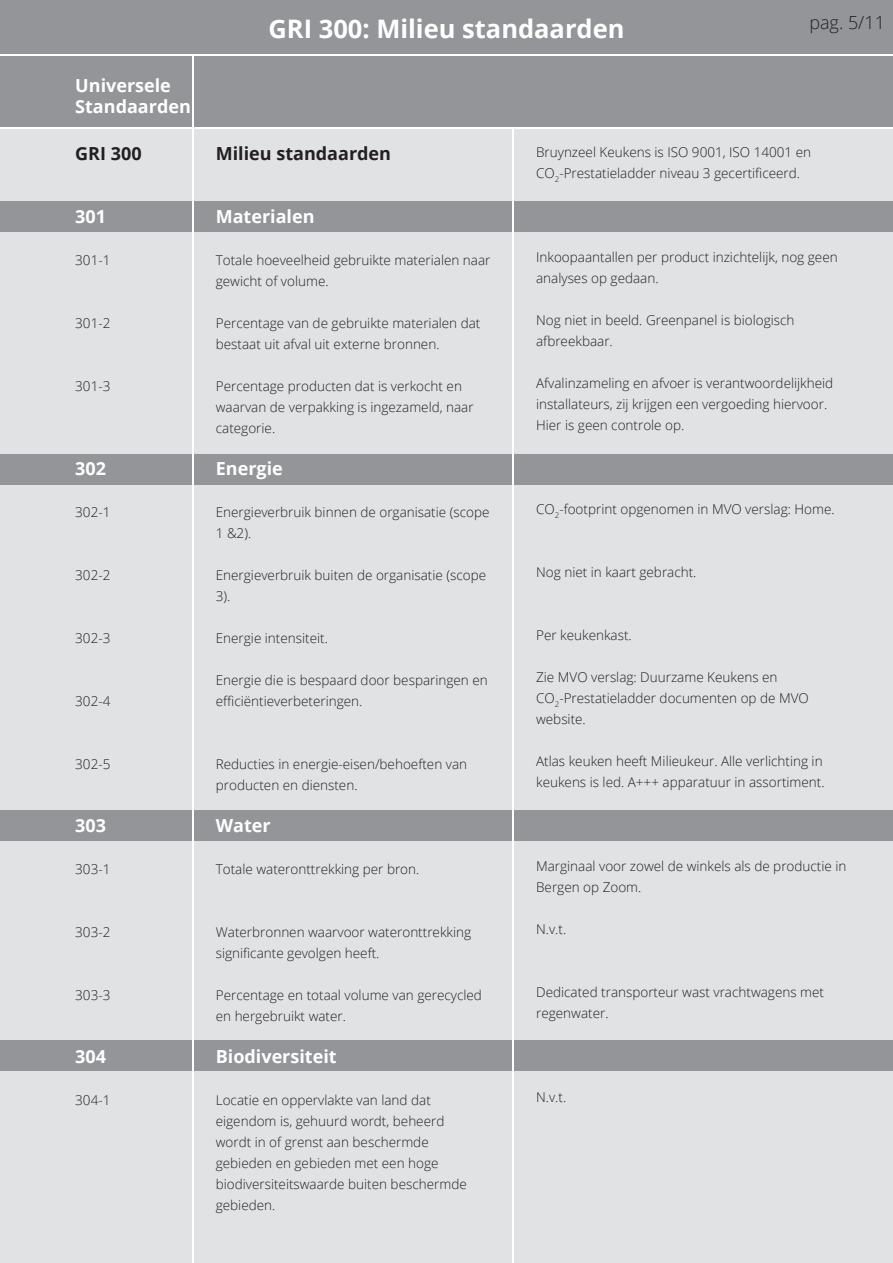
<style>
.page{position:relative;width:893px;height:1263px;background:#fff}
.page>*{position:absolute;margin:0;border:0;box-sizing:border-box;transform-origin:0 0}
.t1{font:700 25.5px "Open Sans";color:#fff}
.t2{font:700 18px/21px "Open Sans";color:#fff}
.t3{font:700 18px "Open Sans";color:#231f20}
.t4{font:300 18px "Open Sans";color:#231f20}
.t5{font:300 13.5px/21px "Open Sans";color:#231f20}
</style>
<div class="page">
<div style="left:0;top:130px;width:191px;height:1133px;background:#e1e2e4"></div>
<div style="left:195px;top:130px;width:317px;height:1133px;background:#e1e2e4"></div>
<div style="left:515px;top:130px;width:378px;height:1133px;background:#e1e2e4"></div>
<div style="left:195px;top:57px;width:698px;height:70px;background:#939598"></div>
<div style="left:0;top:57px;width:191px;height:70px;background:#939598"></div>
<div style="left:0;top:0;width:893px;height:53px;background:#939598"></div>
<div style="left:515px;top:201px;width:378px;height:30px;background:#939598"></div>
<div style="left:515px;top:454px;width:378px;height:30px;background:#939598"></div>
<div style="left:515px;top:810px;width:378px;height:30px;background:#939598"></div>
<div style="left:515px;top:1040px;width:378px;height:31px;background:#939598"></div>
<div style="left:195px;top:201px;width:317px;height:30px;background:#939598"></div>
<div style="left:195px;top:454px;width:317px;height:30px;background:#939598"></div>
<div style="left:195px;top:810px;width:317px;height:30px;background:#939598"></div>
<div style="left:195px;top:1040px;width:317px;height:31px;background:#939598"></div>
<div style="left:0;top:201px;width:191px;height:30px;background:#939598"></div>
<div style="left:0;top:454px;width:191px;height:30px;background:#939598"></div>
<div style="left:0;top:810px;width:191px;height:30px;background:#939598"></div>
<div style="left:0;top:1040px;width:191px;height:31px;background:#939598"></div>
<h2 class="t2" style="left:75px;top:74px;width:117px">Universele<br>Standaarden</h2>
<h2 class="t3" style="left:75px;top:141px;width:68px">GRI 300</h2>
<h2 class="t2" style="left:75px;top:205px;width:32px">301</h2>
<p class="t5" style="left:75px;top:249px;width:37px">301-1</p>
<p class="t5" style="left:75px;top:312px;width:37px">301-2</p>
<p class="t5" style="left:75px;top:375px;width:37px">301-3</p>
<h2 class="t2" style="left:75px;top:457px;width:32px">302</h2>
<p class="t5" style="left:75px;top:501px;width:37px">302-1</p>
<p class="t5" style="left:75px;top:564px;width:37px">302-2</p>
<p class="t5" style="left:75px;top:627px;width:37px">302-3</p>
<p class="t5" style="left:75px;top:690px;width:37px">302-4</p>
<p class="t5" style="left:75px;top:753px;width:37px">302-5</p>
<h2 class="t2" style="left:75px;top:814px;width:32px">303</h2>
<p class="t5" style="left:75px;top:858px;width:37px">303-1</p>
<p class="t5" style="left:75px;top:921px;width:37px">303-2</p>
<p class="t5" style="left:75px;top:984px;width:37px">303-3</p>
<h2 class="t2" style="left:75px;top:1045px;width:32px">304</h2>
<p class="t5" style="left:75px;top:1089px;width:37px">304-1</p>
<h1 class="t1" style="left:268px;top:11px;width:358px">GRI 300: Milieu standaarden</h1>
<h2 class="t4" style="left:809px;top:10px;width:77px">pag. 5/11</h2>
<h2 class="t3" style="left:216px;top:141px;width:177px">Milieu standaarden</h2>
<h2 class="t2" style="left:216px;top:205px;width:100px">Materialen</h2>
<p class="t5" style="left:216px;top:249px;width:276px">Totale hoeveelheid gebruikte materialen naar gewicht of volume.</p>
<p class="t5" style="left:216px;top:312px;width:266px">Percentage van de gebruikte materialen dat bestaat uit afval uit externe bronnen.</p>
<p class="t5" style="left:216px;top:375px;width:259px">Percentage producten dat is verkocht en waarvan de verpakking is ingezameld, naar categorie.</p>
<h2 class="t2" style="left:216px;top:457px;width:69px">Energie</h2>
<p class="t5" style="left:216px;top:501px;width:275px">Energieverbruik binnen de organisatie (scope<br>1 &amp;2).</p>
<p class="t5" style="left:216px;top:564px;width:272px">Energieverbruik buiten de organisatie (scope<br>3).</p>
<p class="t5" style="left:216px;top:627px;width:114px">Energie intensiteit.</p>
<p class="t5" style="left:216px;top:669px;width:273px">Energie die is bespaard door besparingen en efficiëntieverbeteringen.</p>
<p class="t5" style="left:216px;top:753px;width:253px">Reducties in energie-eisen/behoeften van producten en diensten.</p>
<h2 class="t2" style="left:216px;top:814px;width:56px">Water</h2>
<p class="t5" style="left:216px;top:858px;width:205px">Totale wateronttrekking per bron.</p>
<p class="t5" style="left:216px;top:921px;width:257px">Waterbronnen waarvoor wateronttrekking significante gevolgen heeft.</p>
<p class="t5" style="left:216px;top:984px;width:268px">Percentage en totaal volume van gerecycled en hergebruikt water.</p>
<h2 class="t2" style="left:216px;top:1045px;width:122px">Biodiversiteit</h2>
<p class="t5" style="left:216px;top:1089px;width:252px">Locatie en oppervlakte van land dat eigendom is, gehuurd wordt, beheerd wordt in of grenst aan beschermde gebieden en gebieden met een hoge biodiversiteitswaarde buiten beschermde gebieden.</p>
<p class="t5" style="left:536px;top:141px;width:277px">Bruynzeel Keukens is ISO 9001, ISO 14001 en<br>CO<sub>2</sub>-Prestatieladder niveau 3 gecertificeerd.</p>
<p class="t5" style="left:536px;top:246px;width:303px">Inkoopaantallen per product inzichtelijk, nog geen analyses op gedaan.</p>
<p class="t5" style="left:536px;top:309px;width:260px">Nog niet in beeld. Greenpanel is biologisch afbreekbaar.</p>
<p class="t5" style="left:536px;top:372px;width:299px">Afvalinzameling en afvoer is verantwoordelijkheid installateurs, zij krijgen een vergoeding hiervoor.<br>Hier is geen controle op.</p>
<p class="t5" style="left:536px;top:498px;width:300px">CO<sub>2</sub>-footprint opgenomen in MVO verslag: Home.</p>
<p class="t5" style="left:536px;top:561px;width:162px">Nog niet in kaart gebracht.</p>
<p class="t5" style="left:536px;top:624px;width:97px">Per keukenkast.</p>
<p class="t5" style="left:536px;top:666px;width:274px">Zie MVO verslag: Duurzame Keukens en<br>CO<sub>2</sub>-Prestatieladder documenten op de MVO website.</p>
<p class="t5" style="left:536px;top:750px;width:290px">Atlas keuken heeft Milieukeur. Alle verlichting in keukens is led. A+++ apparatuur in assortiment.</p>
<p class="t5" style="left:536px;top:855px;width:312px">Marginaal voor zowel de winkels als de productie in<br>Bergen op Zoom.</p>
<p class="t5" style="left:536px;top:918px;width:32px">N.v.t.</p>
<p class="t5" style="left:536px;top:981px;width:289px">Dedicated transporteur wast vrachtwagens met regenwater.</p>
<p class="t5" style="left:536px;top:1086px;width:32px">N.v.t.</p>
</div>
